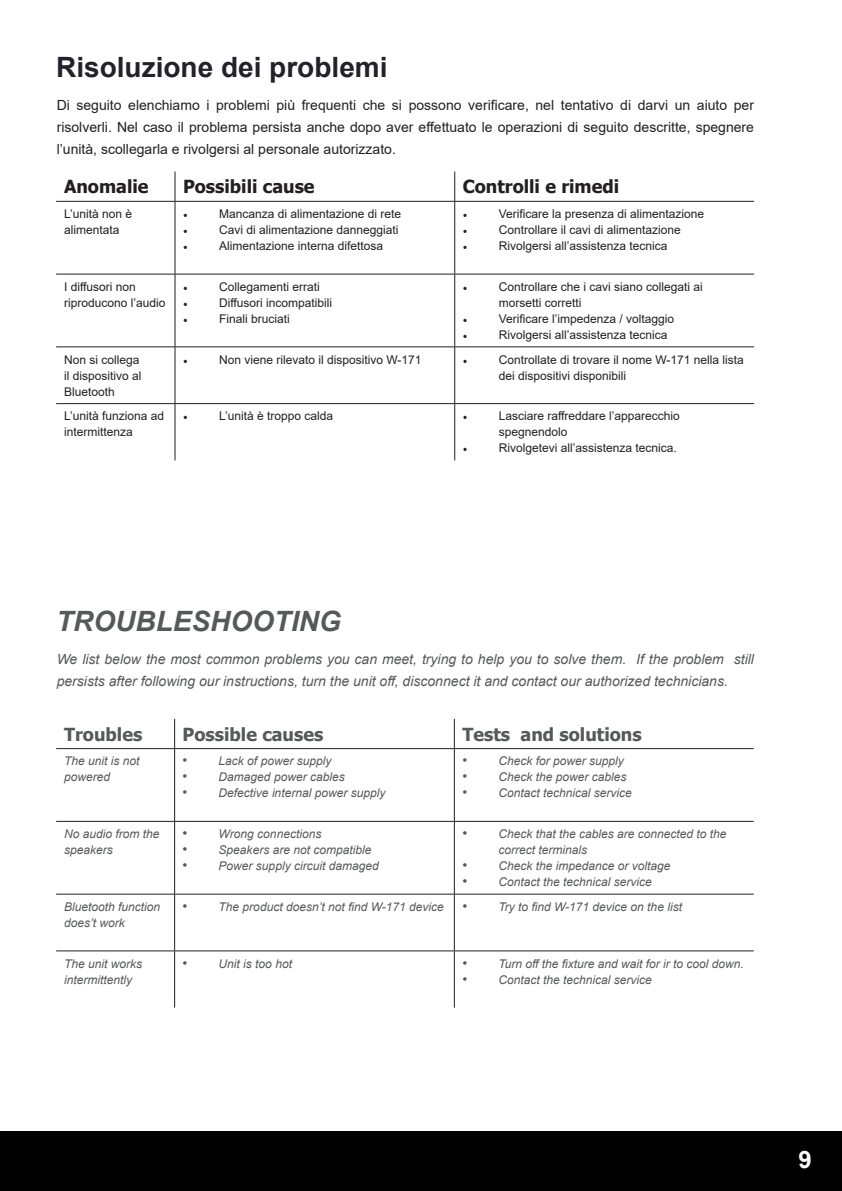
<style>
.page{position:relative;width:842px;height:1191px;background:#fff}
.page>*{position:absolute;margin:0;border:0;box-sizing:border-box;transform-origin:0 0}
.t1{font:700 28px "Arial";color:#232129}
.t2{font:italic 700 28px "Arial";color:#57585a}
.t3{font:700 24px "Arial";color:#fff}
.t4{font:700 18px "Tahoma";color:#57585a}
.t5{font:700 18px "Tahoma";color:#231f20}
.t6{font:14px/22px "Arial";color:#231f20;text-align:justify}
.t7{font:italic 14px/22px "Arial";color:#57585a}
.t8{font:12px/16px "Arial";color:#231f20}
.t9{font:italic 12px/16px "Arial";color:#57585a}
.t10{font:12px "Minion Pro";color:#231f20}
.s1{font-size:14px}
</style>
<div class="page">
<div style="left:0;top:1131px;width:842px;height:60px;background:#000"></div>
<hr style="left:175px;top:171px;width:1px;height:30px;background:#231f20">
<hr style="left:454px;top:171px;width:1px;height:30px;background:#231f20">
<hr style="left:56px;top:201px;width:119px;height:1px;background:#231f20">
<hr style="left:175px;top:201px;width:280px;height:1px;background:#231f20">
<hr style="left:175px;top:202px;width:1px;height:72px;background:#231f20">
<hr style="left:455px;top:201px;width:299px;height:1px;background:#231f20">
<hr style="left:454px;top:202px;width:1px;height:72px;background:#231f20">
<hr style="left:56px;top:274px;width:119px;height:1px;background:#231f20">
<hr style="left:175px;top:274px;width:280px;height:1px;background:#231f20">
<hr style="left:175px;top:274px;width:1px;height:72px;background:#231f20">
<hr style="left:455px;top:274px;width:299px;height:1px;background:#231f20">
<hr style="left:454px;top:274px;width:1px;height:72px;background:#231f20">
<hr style="left:56px;top:346px;width:119px;height:1px;background:#231f20">
<hr style="left:175px;top:346px;width:280px;height:1px;background:#231f20">
<hr style="left:175px;top:347px;width:1px;height:56px;background:#231f20">
<hr style="left:455px;top:346px;width:299px;height:1px;background:#231f20">
<hr style="left:454px;top:347px;width:1px;height:56px;background:#231f20">
<hr style="left:56px;top:403px;width:119px;height:1px;background:#231f20">
<hr style="left:175px;top:403px;width:280px;height:1px;background:#231f20">
<hr style="left:175px;top:404px;width:1px;height:56px;background:#231f20">
<hr style="left:455px;top:403px;width:299px;height:1px;background:#231f20">
<hr style="left:454px;top:404px;width:1px;height:56px;background:#231f20">
<svg style="left:174px;top:719px;width:1px;height:29px"></svg>
<svg style="left:454px;top:719px;width:1px;height:29px"></svg>
<hr style="left:56px;top:748px;width:119px;height:1px;background:#231f20">
<hr style="left:175px;top:748px;width:279px;height:1px;background:#231f20">
<hr style="left:174px;top:749px;width:1px;height:72px;background:#231f20">
<hr style="left:454px;top:748px;width:300px;height:1px;background:#231f20">
<hr style="left:454px;top:749px;width:1px;height:72px;background:#231f20">
<hr style="left:56px;top:821px;width:119px;height:1px;background:#231f20">
<hr style="left:175px;top:821px;width:279px;height:1px;background:#231f20">
<hr style="left:174px;top:821px;width:1px;height:73px;background:#231f20">
<hr style="left:454px;top:821px;width:300px;height:1px;background:#231f20">
<hr style="left:454px;top:821px;width:1px;height:73px;background:#231f20">
<hr style="left:56px;top:893px;width:119px;height:1px;background:#231f20">
<hr style="left:175px;top:893px;width:279px;height:1px;background:#231f20">
<hr style="left:174px;top:894px;width:1px;height:56px;background:#231f20">
<hr style="left:454px;top:893px;width:300px;height:1px;background:#231f20">
<hr style="left:454px;top:894px;width:1px;height:56px;background:#231f20">
<hr style="left:56px;top:950px;width:119px;height:1px;background:#231f20">
<hr style="left:175px;top:950px;width:279px;height:1px;background:#231f20">
<hr style="left:174px;top:951px;width:1px;height:56px;background:#231f20">
<hr style="left:454px;top:950px;width:300px;height:1px;background:#231f20">
<hr style="left:454px;top:951px;width:1px;height:56px;background:#231f20">
<h1 class="t1" style="left:56px;top:48px;width:333px">Risoluzione dei problemi</h1>
<p class="t6" style="left:57px;top:94px;width:699px">Di seguito elenchiamo i problemi più frequenti che si possono verificare, nel tentativo di darvi un aiuto per risolverli. Nel caso il problema persista anche dopo aver effettuato le operazioni di seguito descritte, spegnere l’unità, scollegarla e rivolgersi al personale autorizzato.</p>
<h3 class="t5" style="left:64px;top:174px;width:86px">Anomalie</h3>
<h3 class="t5" style="left:183px;top:174px;width:133px">Possibili cause</h3>
<h3 class="t5" style="left:463px;top:174px;width:158px">Controlli e rimedi</h3>
<p class="t8" style="left:64px;top:206px;width:70px">L’unità non è alimentata</p>
<p class="t10" style="left:183px;top:206px;width:6px">•</p>
<p class="t8" style="left:219px;top:206px;width:184px">Mancanza di alimentazione di rete</p>
<p class="t10" style="left:463px;top:206px;width:6px">•</p>
<p class="t8" style="left:499px;top:206px;width:207px">Verificare la presenza di alimentazione</p>
<p class="t10" style="left:463px;top:222px;width:6px">•</p>
<p class="t8" style="left:499px;top:222px;width:184px">Controllare il cavi di alimentazione</p>
<p class="t10" style="left:463px;top:238px;width:6px">•</p>
<p class="t8" style="left:499px;top:238px;width:170px">Rivolgersi all’assistenza tecnica</p>
<p class="t10" style="left:183px;top:222px;width:6px">•</p>
<p class="t8" style="left:219px;top:222px;width:181px">Cavi di alimentazione danneggiati</p>
<p class="t10" style="left:183px;top:238px;width:6px">•</p>
<p class="t8" style="left:219px;top:238px;width:166px">Alimentazione interna difettosa</p>
<p class="t8" style="left:64px;top:278px;width:103px">I diffusori non riproducono l’audio</p>
<p class="t10" style="left:183px;top:279px;width:6px">•</p>
<p class="t8" style="left:219px;top:278px;width:102px">Collegamenti errati</p>
<p class="t10" style="left:183px;top:295px;width:6px">•</p>
<p class="t8" style="left:219px;top:294px;width:115px">Diffusori incompatibili</p>
<p class="t10" style="left:183px;top:311px;width:6px">•</p>
<p class="t8" style="left:219px;top:310px;width:72px">Finali bruciati</p>
<p class="t10" style="left:463px;top:279px;width:6px">•</p>
<p class="t8" style="left:499px;top:278px;width:206px">Controllare che i cavi siano collegati ai morsetti corretti</p>
<p class="t10" style="left:463px;top:311px;width:6px">•</p>
<p class="t8" style="left:499px;top:310px;width:177px">Verificare l’impedenza / voltaggio</p>
<p class="t10" style="left:463px;top:327px;width:6px">•</p>
<p class="t8" style="left:499px;top:326px;width:170px">Rivolgersi all’assistenza tecnica</p>
<p class="t8" style="left:64px;top:351px;width:79px">Non si collega il dispositivo al<br>Bluetooth</p>
<p class="t10" style="left:183px;top:352px;width:6px">•</p>
<p class="t8" style="left:219px;top:351px;width:204px">Non viene rilevato il dispositivo W-171</p>
<p class="t10" style="left:463px;top:352px;width:6px">•</p>
<p class="t8" style="left:499px;top:351px;width:247px">Controllate di trovare il nome W-171 nella lista dei dispositivi disponibili</p>
<p class="t8" style="left:64px;top:408px;width:102px">L’unità funziona ad intermittenza</p>
<p class="t10" style="left:183px;top:408px;width:6px">•</p>
<p class="t8" style="left:219px;top:408px;width:116px">L’unità è troppo calda</p>
<p class="t10" style="left:463px;top:408px;width:6px">•</p>
<p class="t8" style="left:499px;top:408px;width:183px">Lasciare raffreddare l’apparecchio spegnendolo</p>
<p class="t10" style="left:463px;top:440px;width:6px">•</p>
<p class="t8" style="left:499px;top:440px;width:180px">Rivolgetevi all’assistenza tecnica.</p>
<h1 class="t2" style="left:56px;top:603px;width:286px">TROUBLESHOOTING</h1>
<p class="t7" style="left:57px;top:648px;width:699px">We list below the most common problems you can meet, trying to help you to solve them. If the problem still persists after following our instructions, turn the unit off, disconnect it and contact our authorized technicians.</p>
<h3 class="t4" style="left:64px;top:721px;width:80px">Troubles</h3>
<h3 class="t4" style="left:183px;top:721px;width:142px">Possible causes</h3>
<h3 class="t4" style="left:462px;top:721px;width:181px">Tests and solutions</h3>
<p class="t9" style="left:64px;top:753px;width:77px">The unit is not powered</p>
<p class="t9" style="left:183px;top:753px;width:150px"><span class="s1">•</span> Lack of power supply</p>
<p class="t9" style="left:462px;top:753px;width:163px"><span class="s1">•</span> Check for power supply</p>
<p class="t9" style="left:462px;top:769px;width:166px"><span class="s1">•</span> Check the power cables</p>
<p class="t9" style="left:462px;top:785px;width:171px"><span class="s1">•</span> Contact technical service</p>
<p class="t9" style="left:183px;top:769px;width:164px"><span class="s1">•</span> Damaged power cables</p>
<p class="t9" style="left:183px;top:785px;width:204px"><span class="s1">•</span> Defective internal power supply</p>
<p class="t9" style="left:64px;top:826px;width:97px">No audio from the speakers</p>
<p class="t9" style="left:183px;top:826px;width:140px"><span class="s1">•</span> Wrong connections</p>
<p class="t9" style="left:183px;top:842px;width:190px"><span class="s1">•</span> Speakers are not compatible</p>
<p class="t9" style="left:183px;top:858px;width:198px"><span class="s1">•</span> Power supply circuit damaged</p>
<p class="t9" style="left:498px;top:826px;width:230px;text-indent:-36px"><span class="s1">•</span> Check that the cables are connected to the correct terminals</p>
<p class="t9" style="left:462px;top:858px;width:210px"><span class="s1">•</span> Check the impedance or voltage</p>
<p class="t9" style="left:462px;top:874px;width:191px"><span class="s1">•</span> Contact the technical service</p>
<p class="t9" style="left:64px;top:899px;width:98px">Bluetooth function does’t work</p>
<p class="t9" style="left:183px;top:899px;width:263px"><span class="s1">•</span> The product doesn’t not find W-171 device</p>
<p class="t9" style="left:462px;top:899px;width:221px"><span class="s1">•</span> Try to find W-171 device on the list</p>
<p class="t9" style="left:64px;top:955px;width:80px">The unit works intermittently</p>
<p class="t9" style="left:183px;top:955px;width:111px"><span class="s1">•</span> Unit is too hot</p>
<p class="t9" style="left:462px;top:955px;width:283px"><span class="s1">•</span> Turn off the fixture and wait for ir to cool down.</p>
<p class="t9" style="left:462px;top:971px;width:191px"><span class="s1">•</span> Contact the technical service</p>
<h2 class="t3" style="left:799px;top:1143px;width:15px">9</h2>
</div>
